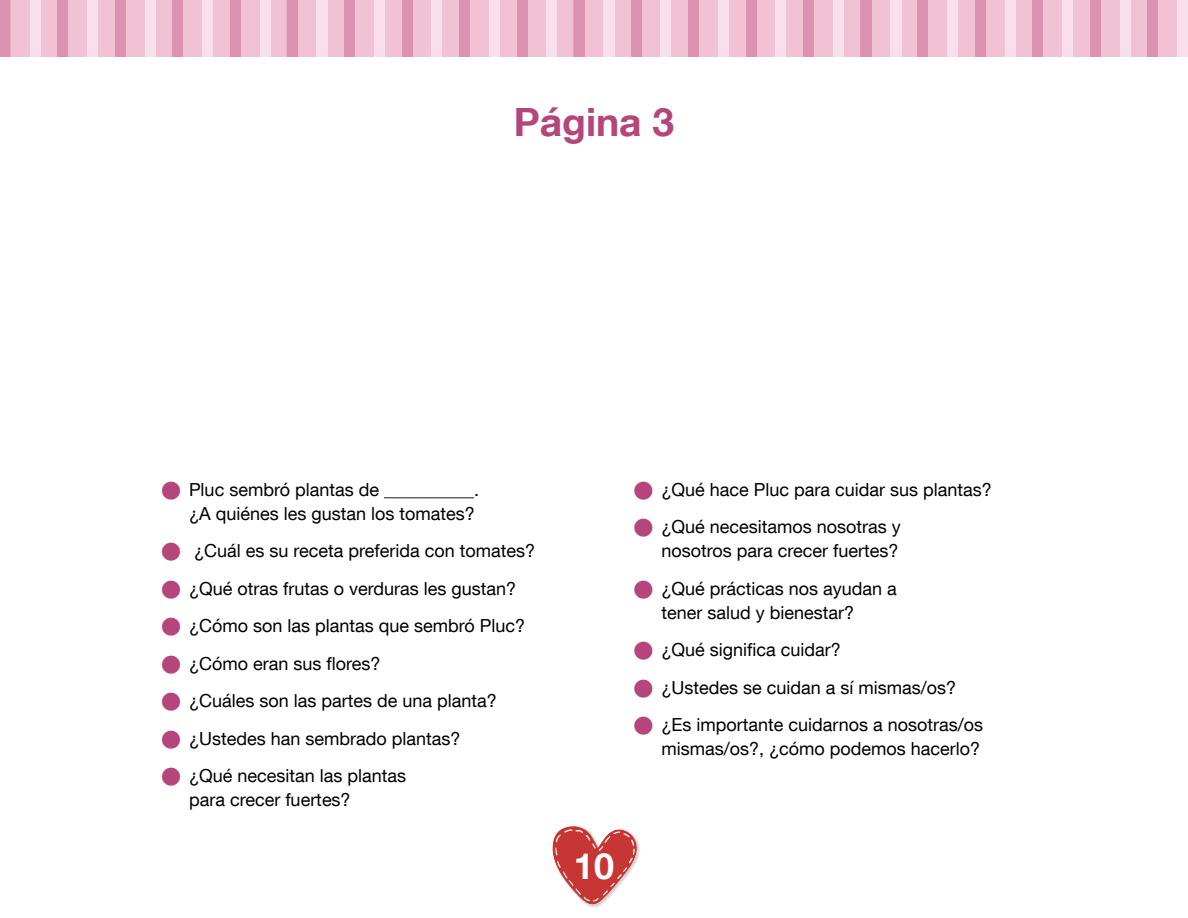
<style>
.page{position:relative;width:1188px;height:918px;background:#fff}
.page>*{position:absolute;margin:0;border:0;box-sizing:border-box;transform-origin:0 0}
.t1{font:700 39px "Helvetica Neue LT Com";color:#b5457a}
.t2{font:700 36px "Helvetica Neue LT Com";color:#fff}
.t3{font:18px/37.5px "Helvetica Neue LT Com";color:#000}
</style>
<div class="page">
<div style="left:11px;top:0;width:1166px;height:56px;background:#f1c1d4"></div>
<svg style="left:0;top:0;width:11px;height:56px"></svg>
<div style="left:30px;top:0;width:10px;height:56px;background:#f9dfeb"></div>
<div style="left:58px;top:0;width:10px;height:56px;background:#dc93b2"></div>
<div style="left:87px;top:0;width:11px;height:56px;background:#f9dfeb"></div>
<div style="left:115px;top:0;width:11px;height:56px;background:#dc93b2"></div>
<div style="left:145px;top:0;width:10px;height:56px;background:#f9dfeb"></div>
<div style="left:173px;top:0;width:10px;height:56px;background:#dc93b2"></div>
<div style="left:202px;top:0;width:11px;height:56px;background:#f9dfeb"></div>
<div style="left:230px;top:0;width:11px;height:56px;background:#dc93b2"></div>
<div style="left:260px;top:0;width:10px;height:56px;background:#f9dfeb"></div>
<div style="left:288px;top:0;width:10px;height:56px;background:#dc93b2"></div>
<div style="left:317px;top:0;width:11px;height:56px;background:#f9dfeb"></div>
<svg style="left:287px;top:0;width:1px;height:56px"></svg>
<div style="left:316px;top:0;width:11px;height:56px;background:#f9dfeb"></div>
<div style="left:344px;top:0;width:11px;height:56px;background:#dc93b2"></div>
<div style="left:374px;top:0;width:11px;height:56px;background:#f9dfeb"></div>
<div style="left:402px;top:0;width:10px;height:56px;background:#dc93b2"></div>
<div style="left:431px;top:0;width:11px;height:56px;background:#f9dfeb"></div>
<div style="left:459px;top:0;width:11px;height:56px;background:#dc93b2"></div>
<div style="left:489px;top:0;width:11px;height:56px;background:#f9dfeb"></div>
<div style="left:517px;top:0;width:10px;height:56px;background:#dc93b2"></div>
<div style="left:547px;top:0;width:10px;height:56px;background:#f9dfeb"></div>
<div style="left:574px;top:0;width:11px;height:56px;background:#dc93b2"></div>
<div style="left:604px;top:0;width:11px;height:56px;background:#f9dfeb"></div>
<svg style="left:573px;top:0;width:1px;height:56px"></svg>
<div style="left:603px;top:0;width:11px;height:56px;background:#f9dfeb"></div>
<div style="left:631px;top:0;width:10px;height:56px;background:#dc93b2"></div>
<div style="left:661px;top:0;width:10px;height:56px;background:#f9dfeb"></div>
<div style="left:688px;top:0;width:11px;height:56px;background:#dc93b2"></div>
<div style="left:718px;top:0;width:11px;height:56px;background:#f9dfeb"></div>
<div style="left:746px;top:0;width:11px;height:56px;background:#dc93b2"></div>
<div style="left:776px;top:0;width:10px;height:56px;background:#f9dfeb"></div>
<div style="left:803px;top:0;width:11px;height:56px;background:#dc93b2"></div>
<div style="left:833px;top:0;width:11px;height:56px;background:#f9dfeb"></div>
<div style="left:861px;top:0;width:11px;height:56px;background:#dc93b2"></div>
<div style="left:891px;top:0;width:10px;height:56px;background:#f9dfeb"></div>
<svg style="left:860px;top:0;width:1px;height:56px"></svg>
<div style="left:890px;top:0;width:10px;height:56px;background:#f9dfeb"></div>
<div style="left:918px;top:0;width:10px;height:56px;background:#dc93b2"></div>
<div style="left:947px;top:0;width:11px;height:56px;background:#f9dfeb"></div>
<div style="left:975px;top:0;width:11px;height:56px;background:#dc93b2"></div>
<div style="left:1005px;top:0;width:10px;height:56px;background:#f9dfeb"></div>
<div style="left:1033px;top:0;width:10px;height:56px;background:#dc93b2"></div>
<div style="left:1062px;top:0;width:11px;height:56px;background:#f9dfeb"></div>
<div style="left:1090px;top:0;width:11px;height:56px;background:#dc93b2"></div>
<div style="left:1120px;top:0;width:10px;height:56px;background:#f9dfeb"></div>
<div style="left:1148px;top:0;width:10px;height:56px;background:#dc93b2"></div>
<div style="left:1177px;top:0;width:11px;height:56px;background:#f9dfeb"></div>
<svg style="left:552px;top:826px;width:88px;height:82px"></svg>
<h1 class="t1" style="left:514px;top:97px;width:162px">Página 3</h1>
<p class="t3" style="left:189px;top:477px;width:292px;line-height:24px">Pluc sembró plantas de __________. ¿A quiénes les gustan los tomates?</p>
<p class="t3" style="left:189px;top:532px;width:348px">¿Cuál es su receta preferida con tomates? ¿Qué otras frutas o verduras les gustan? ¿Cómo son las plantas que sembró Pluc? ¿Cómo eran sus flores?<br>¿Cuáles son las partes de una planta? ¿Ustedes han sembrado plantas?<br>¿Qué necesitan las plantas</p>
<p class="t3" style="left:189px;top:781px;width:163px">para crecer fuertes?</p>
<h2 class="t2" style="left:574px;top:843px;width:42px">10</h2>
<p class="t3" style="left:662px;top:470px;width:332px">¿Qué hace Pluc para cuidar sus plantas? ¿Qué necesitamos nosotras y</p>
<p class="t3" style="left:662px;top:532px;width:239px">nosotros para crecer fuertes? ¿Qué prácticas nos ayudan a</p>
<p class="t3" style="left:662px;top:593px;width:323px">tener salud y bienestar?<br>¿Qué significa cuidar?<br>¿Ustedes se cuidan a sí mismas/os? ¿Es importante cuidarnos a nosotras/os</p>
<p class="t3" style="left:662px;top:729px;width:320px">mismas/os?, ¿cómo podemos hacerlo?</p>
</div>
